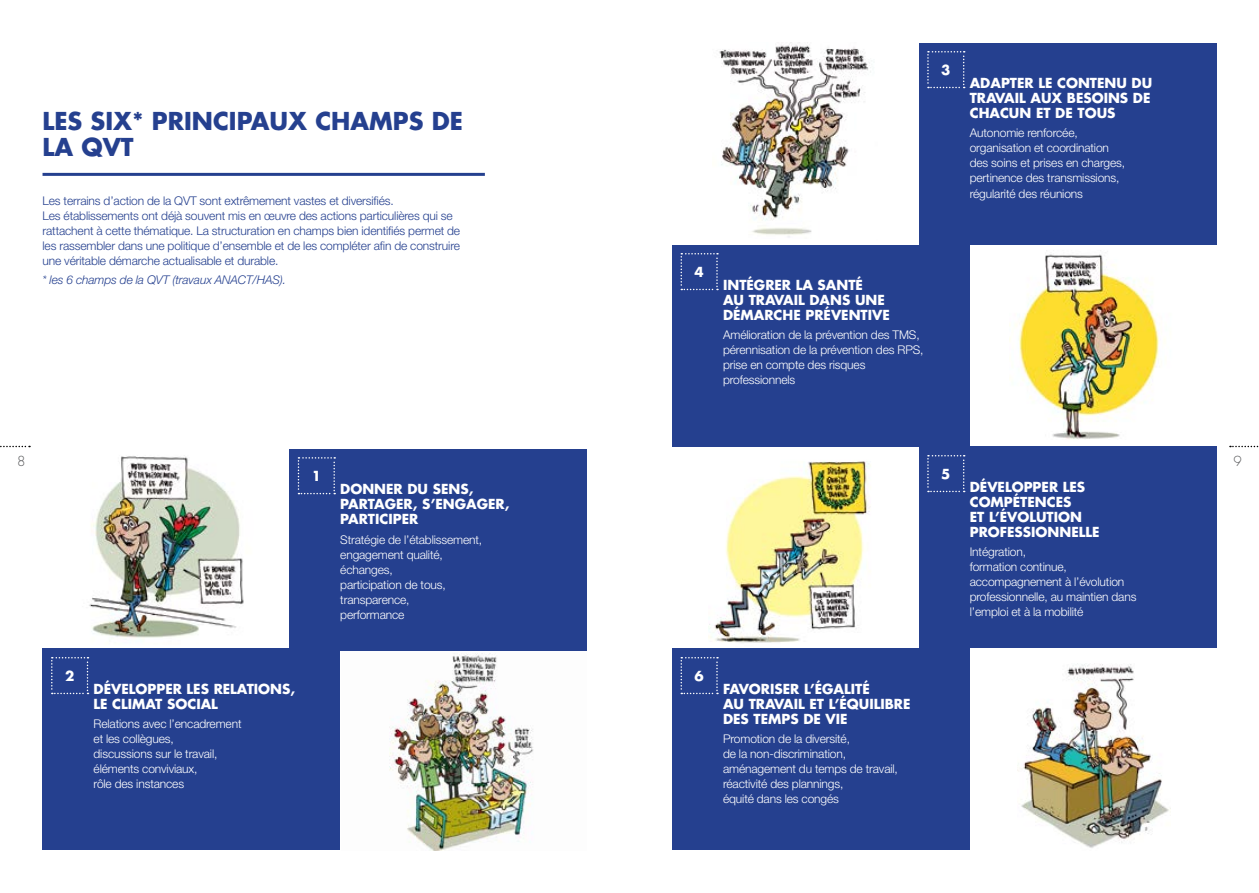
<style>
.page{position:relative;width:1259px;height:893px;background:#fff}
.page>*{position:absolute;margin:0;border:0;box-sizing:border-box;transform-origin:0 0}
.t1{font:700 24px/25.5px "Futura Std";color:#25408f}
.t2{font:700 13.5px/15px "Futura Std";color:#fff}
.t3{font:300 13.5px "Futura Std";color:#58595b}
.t4{font:300 12px/15px "Helvetica Neue LT Std";letter-spacing:-.01em;color:#fff}
.t5{font:300 12px/15px "Helvetica Neue LT Std";letter-spacing:-.01em;color:#25408f}
.t6{font:italic 300 12px "Helvetica Neue LT Std";letter-spacing:-.01em;color:#25408f}
</style>
<div class="page">
<img style="left:719px;top:44px;width:152px;height:193px">
<img style="left:389px;top:653px;width:145px;height:197px">
<img style="left:89px;top:455px;width:155px;height:183px">
<img style="left:1017px;top:663px;width:152px;height:185px">
<img style="left:708px;top:446px;width:173px;height:197px">
<img style="left:1009px;top:244px;width:168px;height:195px">
<div style="left:672px;top:244px;width:297px;height:202px;background:#25408f"></div>
<svg style="left:680px;top:253px;width:38px;height:37px"></svg>
<div style="left:672px;top:648px;width:297px;height:202px;background:#25408f"></div>
<svg style="left:680px;top:657px;width:38px;height:37px"></svg>
<div style="left:918px;top:43px;width:298px;height:201px;background:#25408f"></div>
<svg style="left:927px;top:51px;width:37px;height:37px"></svg>
<div style="left:43px;top:648px;width:297px;height:202px;background:#25408f"></div>
<svg style="left:51px;top:657px;width:37px;height:37px"></svg>
<div style="left:289px;top:449px;width:298px;height:202px;background:#25408f"></div>
<svg style="left:298px;top:457px;width:37px;height:37px"></svg>
<hr style="left:43px;top:173px;width:442px;height:3px;background:#25408f">
<div style="left:918px;top:446px;width:298px;height:202px;background:#25408f"></div>
<svg style="left:927px;top:455px;width:37px;height:37px"></svg>
<svg style="left:0;top:446px;width:30px;height:1px"></svg>
<svg style="left:1230px;top:446px;width:29px;height:1px"></svg>
<h1 class="t1" style="left:43px;top:108px;width:422px">LES SIX* PRINCIPAUX CHAMPS DE<br>LA QVT</h1>
<p class="t5" style="left:43px;top:193px;width:419px">Les terrains d’action de la QVT sont extrêmement vastes et diversifiés.<br>Les établissements ont déjà souvent mis en œuvre des actions particulières qui se rattachent à cette thématique. La structuration en champs bien identifiés permet de les rassembler dans une politique d’ensemble et de les compléter afin de construire une véritable démarche actualisable et durable.</p>
<p class="t6" style="left:43px;top:273px;width:245px">* les 6 champs de la QVT (travaux ANACT/HAS).</p>
<p class="t2" style="left:941px;top:62px;width:11px">3</p>
<p class="t2" style="left:969px;top:75px;width:184px">ADAPTER LE CONTENU DU<br>TRAVAIL AUX BESOINS DE<br>CHACUN ET DE TOUS</p>
<p class="t4" style="left:969px;top:125px;width:157px">Autonomie renforcée, organisation et coordination des soins et prises en charges, pertinence des transmissions, régularité des réunions</p>
<p class="t2" style="left:694px;top:264px;width:11px">4</p>
<p class="t2" style="left:723px;top:277px;width:168px">INTÉGRER LA SANTÉ<br>AU TRAVAIL DANS UNE<br>DÉMARCHE PRÉVENTIVE</p>
<p class="t4" style="left:723px;top:327px;width:202px">Amélioration de la prévention des TMS, pérennisation de la prévention des RPS, prise en compte des risques professionnels</p>
<p class="t3" style="left:17px;top:453px;width:10px">8</p>
<p class="t3" style="left:1233px;top:453px;width:10px">9</p>
<p class="t2" style="left:312px;top:469px;width:11px">1</p>
<p class="t2" style="left:65px;top:668px;width:11px">2</p>
<p class="t2" style="left:94px;top:681px;width:203px">DÉVELOPPER LES RELATIONS,<br>LE CLIMAT SOCIAL</p>
<p class="t4" style="left:94px;top:716px;width:149px">Relations avec l’encadrement et les collègues,<br>discussions sur le travail, éléments conviviaux,<br>rôle des instances</p>
<p class="t2" style="left:340px;top:482px;width:170px">DONNER DU SENS,<br>PARTAGER, S’ENGAGER,<br>PARTICIPER</p>
<p class="t4" style="left:340px;top:532px;width:143px">Stratégie de l’établissement, engagement qualité, échanges,<br>participation de tous, transparence,<br>performance</p>
<p class="t2" style="left:694px;top:668px;width:11px">6</p>
<p class="t2" style="left:723px;top:681px;width:189px">FAVORISER L’ÉGALITÉ<br>AU TRAVAIL ET L’ÉQUILIBRE<br>DES TEMPS DE VIE</p>
<p class="t4" style="left:723px;top:731px;width:176px">Promotion de la diversité,<br>de la non-discrimination, aménagement du temps de travail, réactivité des plannings,<br>équité dans les congés</p>
<p class="t2" style="left:941px;top:466px;width:11px">5</p>
<p class="t2" style="left:969px;top:479px;width:131px">DÉVELOPPER LES<br>COMPÉTENCES<br>ET L’ÉVOLUTION<br>PROFESSIONNELLE</p>
<p class="t4" style="left:969px;top:544px;width:168px">Intégration,<br>formation continue, accompagnement à l’évolution professionnelle, au maintien dans l’emploi et à la mobilité</p>
</div>
